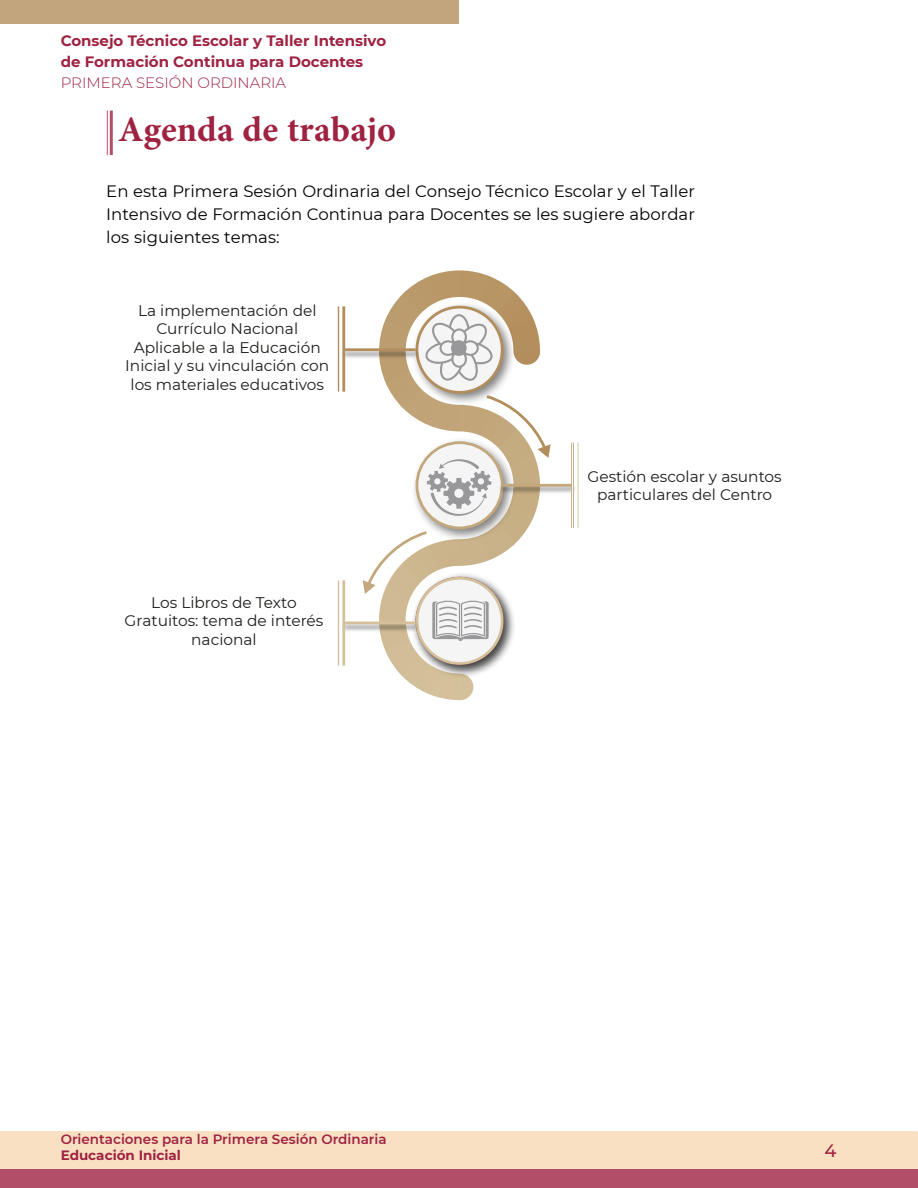
<style>
.page{position:relative;width:918px;height:1188px;background:#fff}
.page>*{position:absolute;margin:0;border:0;box-sizing:border-box;transform-origin:0 0}
.t1{font:700 36px "Minion Pro";color:#9f2241}
.t2{font:500 18px "Montserrat";color:#9f2241}
.t3{font:16.5px/22.5px "Montserrat";letter-spacing:.005em;color:#000;text-align:justify}
.t4{font:15.3px/18.5px "Montserrat";color:#1d1d1b;text-align:center}
.t5{font:700 15px/21px "Montserrat";color:#9f2241}
.t6{font:300 15px "Montserrat";color:#9f2241}
.t7{font:600 13.5px "Montserrat";color:#9f2241}
.t8{font:700 13.5px "Montserrat";color:#9f2241}
</style>
<div class="page">
<div style="left:0;top:1131px;width:918px;height:38px;background:#f9e0c3"></div>
<div style="left:0;top:0;width:459px;height:24px;background:#c2a47d"></div>
<div style="left:0;top:1169px;width:918px;height:19px;background:#b24e67"></div>
<hr style="left:107px;top:111px;width:1px;height:44px;background:#b24e67">
<hr style="left:110px;top:111px;width:3px;height:44px;background:#b24e67">
<svg style="left:379px;top:270px;width:161px;height:430px"></svg>
<svg style="left:520px;top:350px;width:20px;height:15px"></svg>
<img style="left:407px;top:298px;width:113px;height:112px">
<svg style="left:417px;top:307px;width:85px;height:85px"></svg>
<div style="left:416px;top:306px;width:88px;height:88px;border:3px solid #b38e5d;border-radius:50%"></div>
<img style="left:407px;top:433px;width:113px;height:112px">
<svg style="left:417px;top:443px;width:85px;height:85px"></svg>
<div style="left:416px;top:441px;width:88px;height:88px;border:3px solid #bfbfbf;border-radius:50%"></div>
<svg style="left:363px;top:529px;width:67px;height:65px"></svg>
<img style="left:407px;top:569px;width:113px;height:112px">
<div style="left:417px;top:578px;width:85px;height:85px;background:#f5f5f5;border-radius:50%"></div>
<div style="left:416px;top:577px;width:88px;height:88px;border:3px solid #d4c19c;border-radius:50%"></div>
<img style="left:339px;top:346px;width:83px;height:15px">
<hr style="left:345px;top:348px;width:71px;height:3px;background:#b38e5d">
<hr style="left:502px;top:484px;width:71px;height:3px;background:#bfbfbf">
<img style="left:339px;top:619px;width:83px;height:16px">
<hr style="left:345px;top:622px;width:71px;height:2px;background:#d4c19c">
<hr style="left:571px;top:443px;width:3px;height:85px;background:#bfbfbf">
<hr style="left:577px;top:443px;width:2px;height:85px;background:#bfbfbf">
<hr style="left:342px;top:580px;width:3px;height:86px;background:#d4c19c">
<hr style="left:338px;top:580px;width:1px;height:86px;background:#d4c19c">
<hr style="left:342px;top:306px;width:3px;height:86px;background:#b38e5d">
<hr style="left:338px;top:306px;width:1px;height:86px;background:#b38e5d">
<svg style="left:427px;top:393px;width:124px;height:123px"></svg>
<svg style="left:432px;top:600px;width:57px;height:41px"></svg>
<svg style="left:425px;top:314px;width:68px;height:67px"></svg>
<p class="t5" style="left:61px;top:30px;width:327px">Consejo Técnico Escolar y Taller Intensivo de Formación Continua para Docentes</p>
<p class="t6" style="left:61px;top:73px;width:227px">PRIMERA SESIÓN ORDINARIA</p>
<h1 class="t1" style="left:118px;top:104px;width:279px">Agenda de trabajo</h1>
<p class="t3" style="left:106px;top:180px;width:590px">En esta Primera Sesión Ordinaria del Consejo Técnico Escolar y el Taller Intensivo de Formación Continua para Docentes se les sugiere abordar los siguientes temas:</p>
<p class="t4" style="left:125px;top:301px;width:205px">La implementación del<br>Currículo Nacional<br>Aplicable a la Educación<br>Inicial y su vinculación con los materiales educativos</p>
<p class="t4" style="left:125px;top:593px;width:200px">Los Libros de Texto<br>Gratuitos: tema de interés nacional</p>
<p class="t4" style="left:588px;top:467px;width:196px">Gestión escolar y asuntos particulares del Centro</p>
<p class="t7" style="left:61px;top:1130px;width:327px">Orientaciones para la Primera Sesión Ordinaria</p>
<p class="t8" style="left:61px;top:1146px;width:122px">Educación Inicial</p>
<p class="t2" style="left:824px;top:1138px;width:14px">4</p>
</div>
